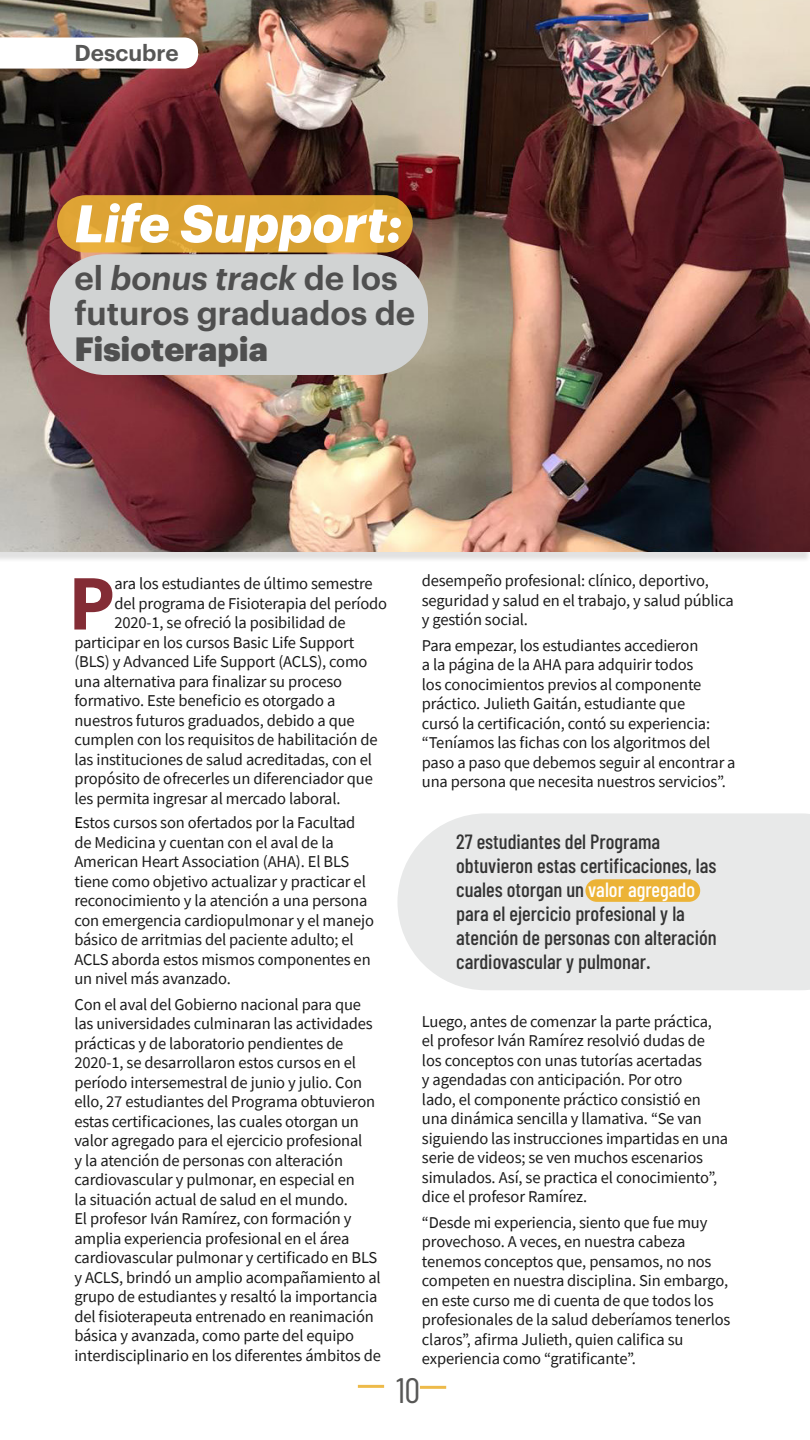
<style>
.page{position:relative;width:810px;height:1440px;background:#fff}
.page>*{position:absolute;margin:0;border:0;box-sizing:border-box;transform-origin:0 0}
.t1{font:700 78.6px "Source Sans Pro";color:#832c35}
.t2{font:italic 700 51.75px "Graphik";color:#fff}
.t3{font:35.25px "Barlow Condensed";color:#575756}
.t4{font:600 33px/35.2px "Graphik";color:#4f4f4f}
.t5{font:900 33px "Graphik";color:#4f4f4f}
.t6{font:600 22.5px "Graphik";color:#575756}
.t7{font:500 20.55px/24px "Barlow Condensed";color:#333}
.t8{font:16.5px/19.5px "Source Sans Pro";letter-spacing:-.01em;color:#1a1a1a}
.s1{font-style:italic}
.s2{color:#000}
.s3{color:#fff}
</style>
<div class="page">
<div style="left:0;top:3px;width:810px;height:560px;background:#000;opacity:.12"></div>
<img style="left:0;top:0;width:810px;height:551px">
<div style="left:397px;top:813px;width:413px;height:177px;background:#e8e9e9"></div>
<svg style="left:0;top:38px;width:198px;height:31px"></svg>
<hr style="left:358px;top:1385px;width:26px;height:3px;background:#ecb336">
<hr style="left:420px;top:1386px;width:26px;height:3px;background:#ecb336">
<svg style="left:57px;top:195px;width:356px;height:58px;background:#daa234"></svg>
<div style="left:50px;top:254px;width:378px;height:121px;background:#d1d3d3;border-radius:56px"></div>
<div style="left:585px;top:879px;width:115px;height:23px;background:#ecb336;border-radius:11px"></div>
<h3 class="t6" style="left:74px;top:36px;width:106px">Descubre</h3>
<h2 class="t2" style="left:74px;top:184px;width:330px">Life Support:</h2>
<h3 class="t4" style="left:74px;top:258px;width:342px">el <span class="s1">bonus track</span> de los futuros graduados de</h3>
<h3 class="t5" style="left:74px;top:323px;width:195px">Fisioterapia</h3>
<h1 class="t1" style="left:68px;top:550px;width:48px">P</h1>
<p class="t8" style="left:114px;top:574px;width:260px">ara los estudiantes de último semestre</p>
<p class="t8" style="left:114px;top:593px;width:274px">del programa de Fisioterapia del período</p>
<p class="t8" style="left:114px;top:613px;width:233px">2020-1, se ofreció la posibilidad de</p>
<p class="t8" style="left:74px;top:632px;width:282px">participar en los cursos Basic Life Support</p>
<p class="t8" style="left:74px;top:652px;width:295px">(BLS) y Advanced Life Support (ACLS), como</p>
<p class="t8" style="left:74px;top:671px;width:269px">una alternativa para finalizar su proceso</p>
<p class="t8" style="left:74px;top:691px;width:263px">formativo. Este beneficio es otorgado a</p>
<p class="t8" style="left:74px;top:710px;width:282px">nuestros futuros graduados, debido a que</p>
<p class="t8" style="left:74px;top:730px;width:305px">cumplen con los requisitos de habilitación de</p>
<p class="t8" style="left:74px;top:749px;width:299px">las instituciones de salud acreditadas, con el</p>
<p class="t8" style="left:74px;top:769px;width:300px">propósito de ofrecerles un diferenciador que</p>
<p class="t8" style="left:74px;top:788px;width:268px">les permita ingresar al mercado laboral.</p>
<p class="t8" style="left:74px;top:813px;width:301px"><span class="s2">E</span>stos cursos son ofertados por la Facultad de Medicina y cuentan con el aval de la American Heart Association (AHA). El BLS tiene como objetivo actualizar y practicar el reconocimiento y la atención a una persona con emergencia cardiopulmonar y el manejo básico de arritmias del paciente adulto; el ACLS aborda estos mismos componentes en un nivel más avanzado.</p>
<p class="t8" style="left:74px;top:994px;width:308px">Con el aval del Gobierno nacional para que las universidades culminaran las actividades prácticas y de laboratorio pendientes de 2020-1, se desarrollaron estos cursos en el período intersemestral de junio y julio. Con ello, 27 estudiantes del Programa obtuvieron estas certificaciones, las cuales otorgan un valor agregado para el ejercicio profesional<br>y la atención de personas con alteración cardiovascular y pulmonar, en especial en<br>la situación actual de salud en el mundo.<br>El profesor Iván Ramírez, con formación y amplia experiencia profesional en el área cardiovascular pulmonar y certificado en BLS y ACLS, brindó un amplio acompañamiento al grupo de estudiantes y resaltó la importancia del fisioterapeuta entrenado en reanimación básica y avanzada, como parte del equipo interdisciplinario en los diferentes ámbitos de</p>
<p class="t8" style="left:422px;top:571px;width:314px">desempeño profesional: clínico, deportivo, seguridad y salud en el trabajo, y salud pública y gestión social.</p>
<p class="t8" style="left:422px;top:636px;width:315px">Para empezar, los estudiantes accedieron<br>a la página de la AHA para adquirir todos<br>los conocimientos previos al componente práctico. Julieth Gaitán, estudiante que<br>cursó la certificación, contó su experiencia: “Teníamos las fichas con los algoritmos del paso a paso que debemos seguir al encontrar a una persona que necesita nuestros servicios”.</p>
<p class="t7" style="left:456px;top:829px;width:262px">27 estudiantes del Programa obtuvieron estas certificaciones, las cuales otorgan un <span class="s3">valor agregado </span>para el ejercicio profesional y la atención de personas con alteración cardiovascular y pulmonar.</p>
<p class="t8" style="left:422px;top:1011px;width:308px">Luego, antes de comenzar la parte práctica, el profesor Iván Ramírez resolvió dudas de los conceptos con unas tutorías acertadas<br>y agendadas con anticipación. Por otro<br>lado, el componente práctico consistió en una dinámica sencilla y llamativa. “Se van siguiendo las instrucciones impartidas en una serie de videos; se ven muchos escenarios simulados. Así, se practica el conocimiento”, dice el profesor Ramírez.</p>
<p class="t8" style="left:422px;top:1212px;width:310px">“Desde mi experiencia, siento que fue muy provechoso. A veces, en nuestra cabeza tenemos conceptos que, pensamos, no nos competen en nuestra disciplina. Sin embargo, en este curso me di cuenta de que todos los profesionales de la salud deberíamos tenerlos claros”, afirma Julieth, quien califica su experiencia como “gratificante”.</p>
<h3 class="t3" style="left:396px;top:1368px;width:25px">10</h3>
</div>
